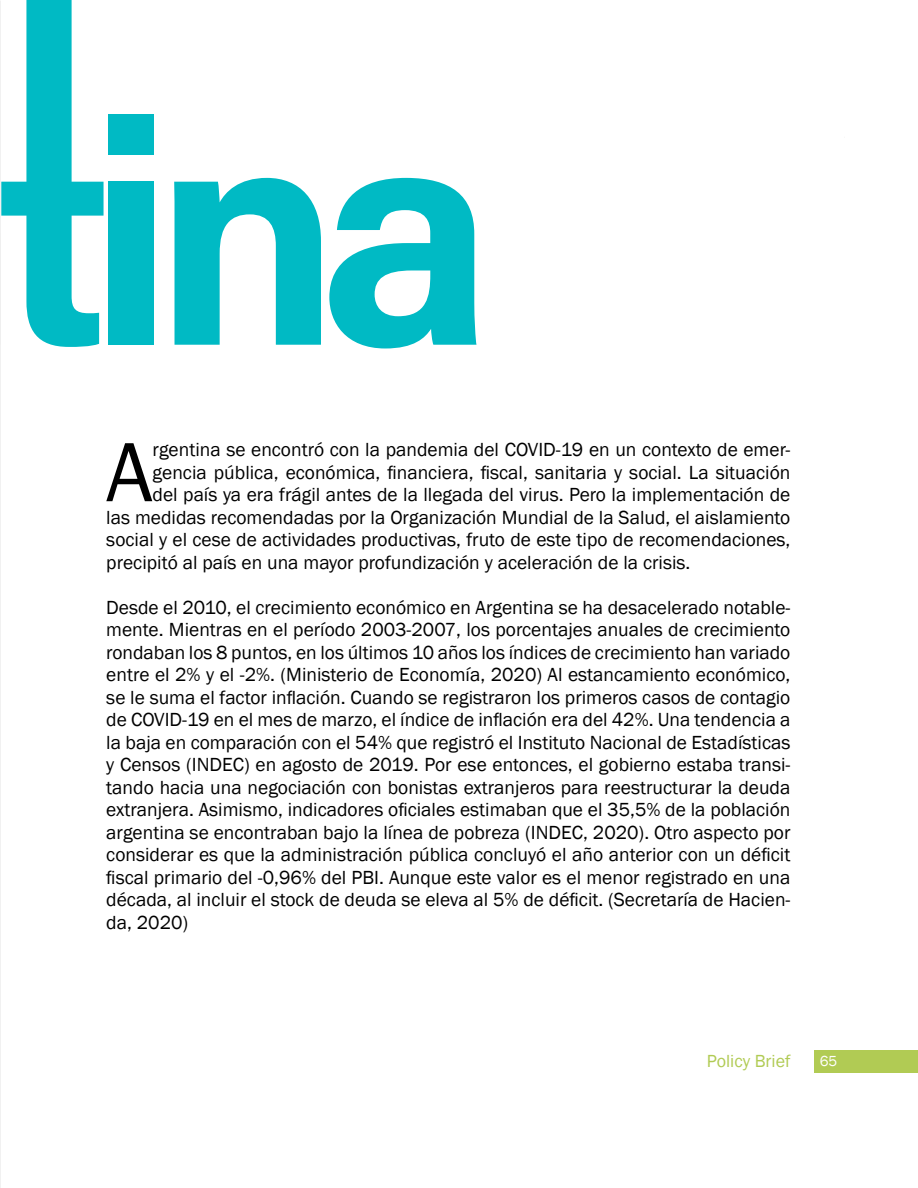
<style>
.page{position:relative;width:918px;height:1188px;background:#fff}
.page>*{position:absolute;margin:0;border:0;box-sizing:border-box;transform-origin:0 0}
.t1{font:87px "Franklin Gothic";color:#000}
.t2{font:19.5px/22.5px "Franklin Gothic";color:#000;text-align:justify}
.t3{font:18px "Franklin Gothic";color:#b1cb54}
.t4{font:15px "Franklin Gothic";color:#fff}
</style>
<div class="page">
<div style="left:815px;top:1050px;width:103px;height:23px;background:#b1cb54"></div>
<svg style="left:0;top:0;width:104px;height:1188px"></svg>
<div style="left:109px;top:182px;width:45px;height:163px;background:#00bac4"></div>
<div style="left:109px;top:115px;width:45px;height:40px;background:#00bac4"></div>
<svg style="left:174px;top:178px;width:147px;height:167px"></svg>
<svg style="left:329px;top:178px;width:148px;height:170px"></svg>
<h1 class="t1" style="left:106px;top:418px;width:48px">A</h1>
<p class="t2" style="left:153px;top:439px;width:639px">rgentina se encontró con la pandemia del COVID-19 en un contexto de emer-</p>
<p class="t2" style="left:153px;top:461px;width:639px">gencia pública, económica, financiera, fiscal, sanitaria y social. La situación</p>
<p class="t2" style="left:153px;top:484px;width:639px">del país ya era frágil antes de la llegada del virus. Pero la implementación de</p>
<p class="t2" style="left:106px;top:506px;width:686px">las medidas recomendadas por la Organización Mundial de la Salud, el aislamiento</p>
<p class="t2" style="left:106px;top:529px;width:686px">social y el cese de actividades productivas, fruto de este tipo de recomendaciones,</p>
<p class="t2" style="left:106px;top:551px;width:586px">precipitó al país en una mayor profundización y aceleración de la crisis.</p>
<p class="t2" style="left:106px;top:596px;width:686px">Desde el 2010, el crecimiento económico en Argentina se ha desacelerado notable&shy;mente. Mientras en el período 2003-2007, los porcentajes anuales de crecimiento rondaban los 8 puntos, en los últimos 10 años los índices de crecimiento han variado entre el 2% y el -2%. (Ministerio de Economía, 2020) Al estancamiento económico, se le suma el factor inflación. Cuando se registraron los primeros casos de contagio de COVID-19 en el mes de marzo, el índice de inflación era del 42%. Una tendencia a la baja en comparación con el 54% que registró el Instituto Nacional de Estadísticas y Censos (INDEC) en agosto de 2019. Por ese entonces, el gobierno estaba transi&shy;tando hacia una negociación con bonistas extranjeros para reestructurar la deuda extranjera. Asimismo, indicadores oficiales estimaban que el 35,5% de la población argentina se encontraban bajo la línea de pobreza (INDEC, 2020). Otro aspecto por considerar es que la administración pública concluyó el año anterior con un déficit fiscal primario del -0,96% del PBI. Aunque este valor es el menor registrado en una década, al incluir el stock de deuda se eleva al 5% de déficit. (Secretaría de Hacien&shy;da, 2020)</p>
<p class="t3" style="left:707px;top:1050px;width:85px">Policy Brief</p>
<p class="t4" style="left:820px;top:1052px;width:19px">65</p>
</div>
